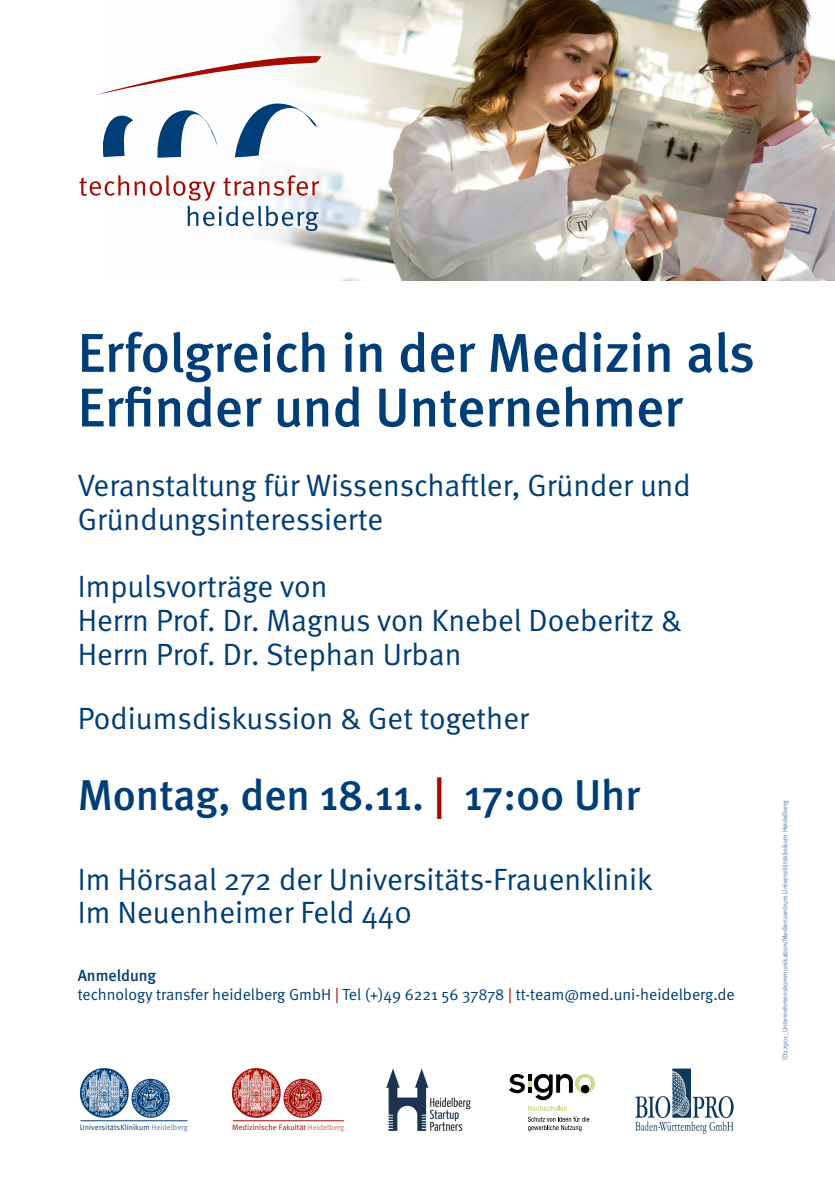
<style>
.page{position:relative;width:835px;height:1180px;background:#fff}
.page>*{position:absolute;margin:0;border:0;box-sizing:border-box;transform-origin:0 0}
.t1{font:500 54.6px/54.6px "Meta";color:#003e77}
.t2{font:500 43.05px "Meta";color:#003e77}
.t3{font:30.8px/33.6px "Meta Normal";color:#003e77}
.t4{font:16.1px "Meta Normal";color:#003e77}
.t5{font:500 16.1px "Meta";color:#003e77}
.t6{font:7.87px "Meta Normal";color:#003e77}
.t7{font:7.87px "Meta Normal";color:#a50b03}
.t8{font:7.14px "Meta Normal";letter-spacing:-.02em;color:#5e7ca9}
.s1{color:#a50b03}
.s2{color:#5e7ca9}
.s3{color:#ca6d53}
</style>
<div class="page">
<img style="left:262px;top:0;width:572px;height:280px">
<div style="left:74px;top:50px;width:252px;height:186px;background:#fff"></div>
<svg style="left:79px;top:175px;width:240px;height:56px"></svg>
<svg style="left:235px;top:103px;width:82px;height:55px"></svg>
<svg style="left:157px;top:110px;width:60px;height:48px"></svg>
<svg style="left:103px;top:115px;width:30px;height:42px"></svg>
<svg style="left:96px;top:53px;width:225px;height:42px"></svg>
<hr style="left:80px;top:1120px;width:107px;height:1px;background:#003e77">
<img style="left:80px;top:1069px;width:90px;height:49px">
<hr style="left:233px;top:1120px;width:111px;height:1px;background:#a50b03">
<img style="left:232px;top:1069px;width:90px;height:49px">
<svg style="left:509px;top:1074px;width:85px;height:57px"></svg>
<img style="left:635px;top:1069px;width:98px;height:64px">
<img style="left:386px;top:1068px;width:85px;height:63px">
<h1 class="t1" style="left:78px;top:325px;width:678px">Erfolgreich in der Medizin als<br>Erfinder und Unternehmer</h1>
<p class="t3" style="left:78px;top:468px;width:614px">Veranstaltung für Wissenschaftler, Gründer und<br>Gründungsinteressierte</p>
<p class="t3" style="left:78px;top:569px;width:605px">Impulsvorträge von<br>Herrn Prof. Dr. Magnus von Knebel Doeberitz &amp;<br>Herrn Prof. Dr. Stephan Urban</p>
<p class="t3" style="left:78px;top:701px;width:452px">Podiumsdiskussion &amp; Get together</p>
<h2 class="t2" style="left:78px;top:770px;width:564px">Montag, den 18.11. <span class="s1">|</span> 17:00 Uhr</h2>
<p class="t3" style="left:78px;top:862px;width:576px">Im Hörsaal 272 der Universitäts-Frauenklinik<br>Im Neuenheimer Feld 440</p>
<p class="t5" style="left:78px;top:966px;width:80px">Anmeldung</p>
<p class="t4" style="left:78px;top:985px;width:658px">technology transfer heidelberg GmbH <span class="s1">|</span> Tel (+)49 6221 56 37878 <span class="s1">|</span> tt-team@med.uni-heidelberg.de</p>
<p class="t6" style="left:80px;top:1122px;width:110px">UniversitätsKlinikum <span class="s2">Heidelberg</span></p>
<p class="t7" style="left:232px;top:1122px;width:113px">Medizinische Fakultät <span class="s3">Heidelberg</span></p>
<p class="t8" style="left:780px;top:1060px;width:261px;rotate:-90deg">ID22901_Unternehmenskommunikation/Medienzentrum Universitätsklinikum Heidelberg</p>
</div>
